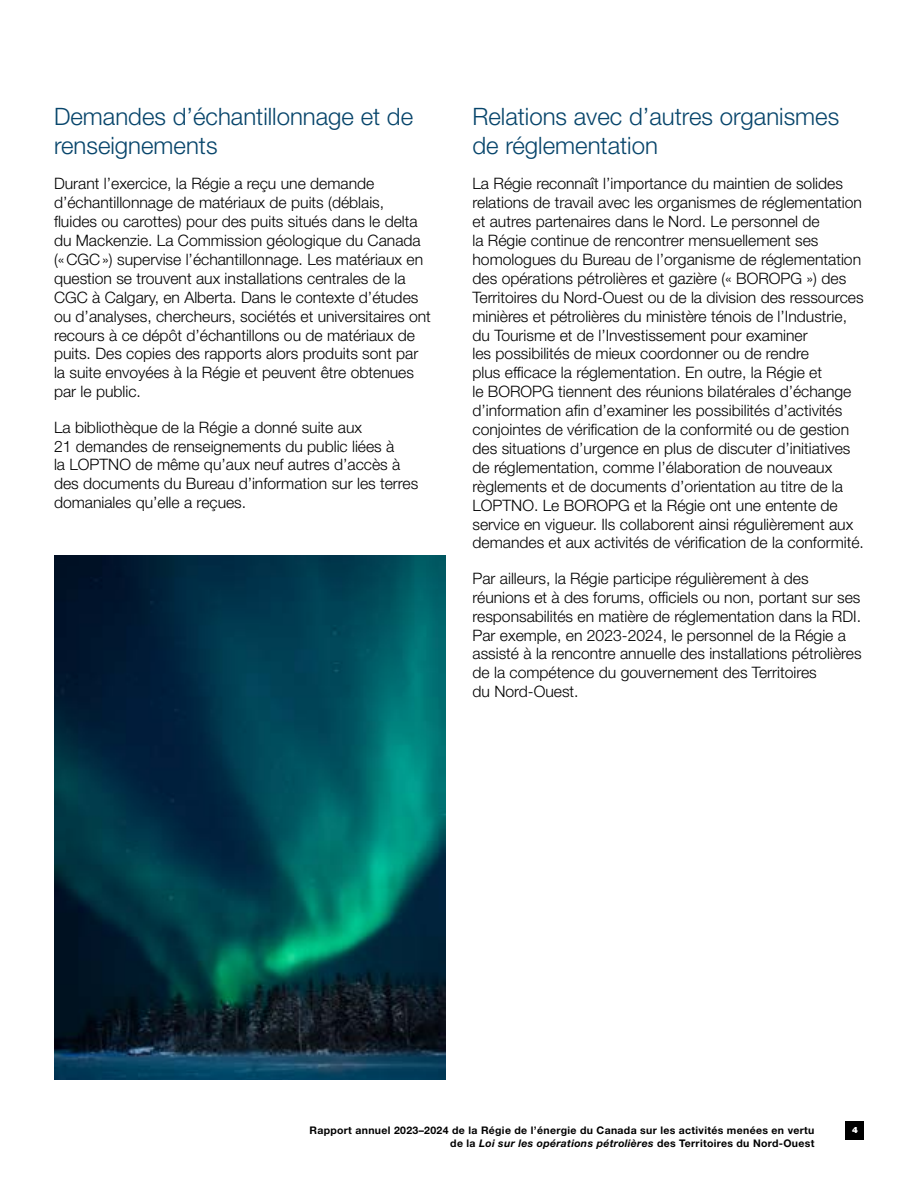
<style>
.page{position:relative;width:918px;height:1188px;background:#fff}
.page>*{position:absolute;margin:0;border:0;box-sizing:border-box;transform-origin:0 0}
.t1{font:300 24px/28.8px "Helvetica Neue LT Std";color:#07456b}
.t2{font:300 15.75px/18.9px "Helvetica Neue LT Std";color:#000}
.t3{font:700 10.5px/12.6px "Helvetica Neue LT Std";letter-spacing:.03em;color:#000;text-align:right}
.t4{font:900 8.7px "Helvetica Neue LT Std";color:#fff}
.s1{font-style:italic}
</style>
<div class="page">
<div style="left:846px;top:1121px;width:18px;height:18px;background:#000"></div>
<img style="left:54px;top:555px;width:391px;height:525px">
<h1 class="t1" style="left:54px;top:102px;width:361px">Demandes d’échantillonnage et de renseignements</h1>
<p class="t2" style="left:54px;top:174px;width:378px">Durant l’exercice, la Régie a reçu une demande d’échantillonnage de matériaux de puits (déblais, fluides ou carottes) pour des puits situés dans le delta du Mackenzie. La Commission géologique du Canada («CGC») supervise l’échantillonnage. Les matériaux en question se trouvent aux installations centrales de la CGC à Calgary, en Alberta. Dans le contexte d’études ou d’analyses, chercheurs, sociétés et universitaires ont recours à ce dépôt d’échantillons ou de matériaux de puits. Des copies des rapports alors produits sont par la suite envoyées à la Régie et peuvent être obtenues par le public.</p>
<p class="t2" style="left:54px;top:417px;width:366px">La bibliothèque de la Régie a donné suite aux<br>21 demandes de renseignements du public liées à<br>la LOPTNO de même qu’aux neuf autres d’accès à des documents du Bureau d’information sur les terres domaniales qu’elle a reçues.</p>
<h1 class="t1" style="left:472px;top:102px;width:368px">Relations avec d’autres organismes de réglementation</h1>
<p class="t2" style="left:472px;top:174px;width:393px">La Régie reconnaît l’importance du maintien de solides relations de travail avec les organismes de réglementation et autres partenaires dans le Nord. Le personnel de<br>la Régie continue de rencontrer mensuellement ses homologues du Bureau de l’organisme de réglementation des opérations pétrolières et gazière (« BOROPG ») des Territoires du Nord-Ouest ou de la division des ressources minières et pétrolières du ministère ténois de l’Industrie, du Tourisme et de l’Investissement pour examiner<br>les possibilités de mieux coordonner ou de rendre<br>plus efficace la réglementation. En outre, la Régie et<br>le BOROPG tiennent des réunions bilatérales d’échange d’information afin d’examiner les possibilités d’activités conjointes de vérification de la conformité ou de gestion des situations d’urgence en plus de discuter d’initiatives de réglementation, comme l’élaboration de nouveaux règlements et de documents d’orientation au titre de la LOPTNO. Le BOROPG et la Régie ont une entente de service en vigueur. Ils collaborent ainsi régulièrement aux demandes et aux activités de vérification de la conformité.</p>
<p class="t2" style="left:472px;top:568px;width:391px">Par ailleurs, la Régie participe régulièrement à des réunions et à des forums, officiels ou non, portant sur ses responsabilités en matière de réglementation dans la RDI.<br>Par exemple, en 2023-2024, le personnel de la Régie a assisté à la rencontre annuelle des installations pétrolières de la compétence du gouvernement des Territoires<br>du Nord-Ouest.</p>
<p class="t3" style="left:309px;top:1124px;width:506px">Rapport annuel 2023–2024 de la Régie de l’énergie du Canada sur les activités menées en vertu de la <span class="s1">Loi sur les opérations pétrolières</span> des Territoires du Nord-Ouest</p>
<p class="t4" style="left:852px;top:1125px;width:7px">4</p>
</div>
